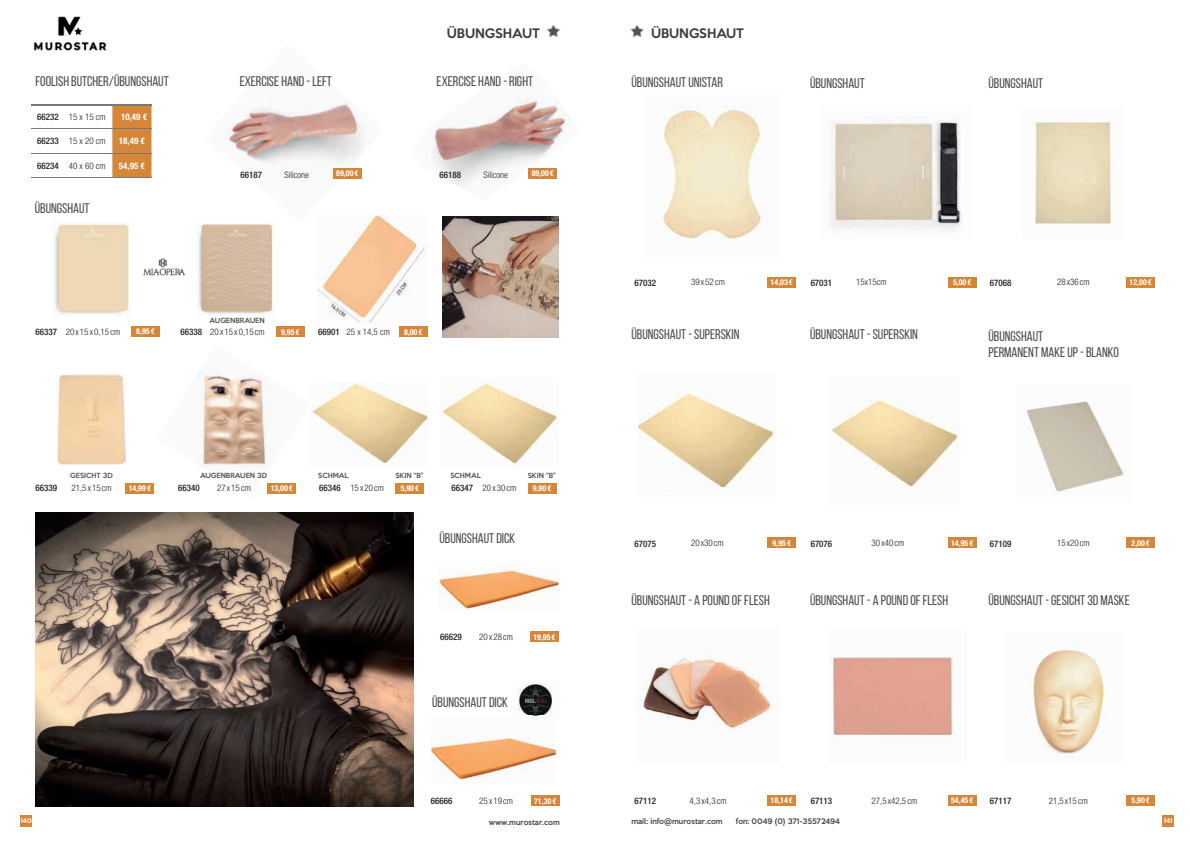
<style>
.page{position:relative;width:1191px;height:842px;background:#fff}
.page>*{position:absolute;margin:0;border:0;box-sizing:border-box;transform-origin:0 0}
.t1{font:14px/16.8px "Bebas Neue";color:#4b4c4d}
.t2{font:500 12px "Keep Calm";color:#3e3e3f}
.t3{font:300 condensed 9px "Helvetica Neue LT Std";color:#231f20}
.t4{font:500 condensed 9px "Helvetica Neue LT Std";color:#231f20}
.t5{font:700 condensed 9px "Helvetica Neue LT Pro";color:#fff}
.t6{font:700 condensed 8px "Helvetica Neue LT Pro";color:#fff}
.t7{font:500 7px "Keep Calm";color:#4b4c4d}
.t8{font:500 6.5px "Keep Calm";color:#57585a}
.t9{font:500 6px "Keep Calm";letter-spacing:-.02em;color:#fff}
.s1{font-weight:500}
</style>
<div class="page">
<div style="left:1162px;top:815px;width:12px;height:11px;background:#d58639"></div>
<div style="left:20px;top:815px;width:12px;height:11px;background:#d58639"></div>
<img style="left:33px;top:16px;width:74px;height:35px">
<img style="left:547px;top:25px;width:13px;height:13px">
<img style="left:630px;top:25px;width:14px;height:13px">
<img style="left:440px;top:564px;width:119px;height:47px">
<img style="left:226px;top:99px;width:138px;height:67px">
<img style="left:432px;top:97px;width:138px;height:91px">
<img style="left:442px;top:216px;width:116px;height:121px">
<div style="left:112px;top:106px;width:39px;height:71px;background:#d58639"></div>
<hr style="left:31px;top:128px;width:34px;height:1px;background:#76787b">
<hr style="left:65px;top:128px;width:47px;height:1px;background:#76787b">
<hr style="left:112px;top:128px;width:39px;height:1px;background:#76787b">
<hr style="left:31px;top:105px;width:34px;height:1px;background:#76787b">
<hr style="left:31px;top:177px;width:34px;height:1px;background:#76787b">
<hr style="left:31px;top:178px;width:34px;height:1px;background:#76787b">
<hr style="left:65px;top:105px;width:47px;height:1px;background:#76787b">
<hr style="left:112px;top:105px;width:39px;height:1px;background:#76787b">
<hr style="left:65px;top:177px;width:47px;height:1px;background:#76787b">
<hr style="left:65px;top:178px;width:47px;height:1px;background:#76787b">
<hr style="left:112px;top:177px;width:39px;height:1px;background:#76787b">
<hr style="left:112px;top:178px;width:39px;height:1px;background:#76787b">
<hr style="left:31px;top:153px;width:34px;height:1px;background:#76787b">
<hr style="left:65px;top:153px;width:47px;height:1px;background:#76787b">
<hr style="left:112px;top:153px;width:39px;height:1px;background:#76787b">
<img style="left:53px;top:223px;width:76px;height:92px">
<img style="left:196px;top:224px;width:77px;height:90px">
<img style="left:57px;top:374px;width:68px;height:90px">
<img style="left:196px;top:370px;width:100px;height:124px">
<img style="left:143px;top:258px;width:42px;height:17px">
<div style="left:131px;top:326px;width:29px;height:11px;background:#d58639"></div>
<div style="left:276px;top:327px;width:28px;height:10px;background:#d58639"></div>
<div style="left:125px;top:483px;width:29px;height:10px;background:#d58639"></div>
<div style="left:267px;top:483px;width:29px;height:10px;background:#d58639"></div>
<div style="left:399px;top:327px;width:28px;height:10px;background:#d58639"></div>
<div style="left:395px;top:483px;width:29px;height:10px;background:#d58639"></div>
<div style="left:333px;top:168px;width:29px;height:11px;background:#d58639"></div>
<div style="left:528px;top:168px;width:29px;height:11px;background:#d58639"></div>
<div style="left:528px;top:483px;width:28px;height:10px;background:#d58639"></div>
<img style="left:312px;top:382px;width:116px;height:82px">
<img style="left:440px;top:380px;width:117px;height:88px">
<img style="left:35px;top:512px;width:378px;height:294px">
<div style="left:530px;top:631px;width:29px;height:11px;background:#d58639"></div>
<div style="left:531px;top:795px;width:28px;height:11px;background:#d58639"></div>
<img style="left:431px;top:718px;width:125px;height:65px">
<img style="left:518px;top:683px;width:35px;height:33px">
<img style="left:317px;top:215px;width:110px;height:108px">
<div style="left:767px;top:795px;width:29px;height:11px;background:#d58639"></div>
<div style="left:767px;top:537px;width:29px;height:11px;background:#d58639"></div>
<div style="left:767px;top:277px;width:29px;height:10px;background:#d58639"></div>
<div style="left:947px;top:795px;width:29px;height:11px;background:#d58639"></div>
<div style="left:947px;top:537px;width:29px;height:11px;background:#d58639"></div>
<div style="left:947px;top:277px;width:29px;height:10px;background:#d58639"></div>
<div style="left:1126px;top:795px;width:29px;height:11px;background:#d58639"></div>
<div style="left:1126px;top:537px;width:29px;height:11px;background:#d58639"></div>
<div style="left:1126px;top:277px;width:29px;height:10px;background:#d58639"></div>
<img style="left:663px;top:106px;width:99px;height:138px">
<img style="left:638px;top:387px;width:137px;height:104px">
<img style="left:640px;top:651px;width:132px;height:80px">
<img style="left:830px;top:117px;width:132px;height:115px">
<img style="left:829px;top:400px;width:129px;height:87px">
<img style="left:830px;top:655px;width:125px;height:88px">
<img style="left:1034px;top:121px;width:79px;height:106px">
<img style="left:1026px;top:398px;width:105px;height:94px">
<img style="left:1028px;top:649px;width:77px;height:109px">
<p class="t2" style="left:447px;top:22px;width:94px">ÜBUNGSHAUT</p>
<p class="t2" style="left:651px;top:22px;width:94px">ÜBUNGSHAUT</p>
<p class="t1" style="left:36px;top:73px;width:135px">FOOLISH BUTCHER/ÜBUNGSHAUT</p>
<p class="t1" style="left:240px;top:73px;width:94px">EXERCISE HAND - LEFT</p>
<p class="t1" style="left:436px;top:73px;width:98px">EXERCISE HAND - RIGHT</p>
<p class="t3" style="left:37px;top:111px;width:70px"><span class="s1">66232</span> 15 x 15 cm</p>
<p class="t5" style="left:121px;top:111px;width:27px">10,49 €</p>
<p class="t3" style="left:37px;top:136px;width:70px"><span class="s1">66233</span> 15 x 20 cm</p>
<p class="t5" style="left:119px;top:135px;width:27px">18,49 €</p>
<p class="t3" style="left:37px;top:160px;width:70px"><span class="s1">66234</span> 40 x 60 cm</p>
<p class="t5" style="left:119px;top:160px;width:27px">54,95 €</p>
<p class="t4" style="left:240px;top:169px;width:23px">66187</p>
<p class="t4" style="left:439px;top:169px;width:23px">66188</p>
<p class="t6" style="left:336px;top:169px;width:24px">89,00 €</p>
<p class="t6" style="left:531px;top:169px;width:24px">89,00 €</p>
<p class="t3" style="left:284px;top:169px;width:26px">Silicone</p>
<p class="t3" style="left:483px;top:169px;width:26px">Silicone</p>
<p class="t1" style="left:35px;top:199px;width:56px">ÜBUNGSHAUT</p>
<p class="t1" style="left:631px;top:73px;width:93px">ÜBUNGSHAUT UNISTAR</p>
<p class="t1" style="left:810px;top:75px;width:56px">ÜBUNGSHAUT</p>
<p class="t1" style="left:988px;top:75px;width:56px">ÜBUNGSHAUT</p>
<p class="t8" style="left:209px;top:314px;width:57px">AUGENBRAUEN</p>
<p class="t3" style="left:210px;top:327px;width:56px">20 x 15 x 0,15 cm</p>
<p class="t3" style="left:66px;top:327px;width:56px">20 x 15 x 0,15 cm</p>
<p class="t6" style="left:136px;top:327px;width:20px">8,95 €</p>
<p class="t6" style="left:281px;top:327px;width:20px">9,95 €</p>
<p class="t4" style="left:36px;top:327px;width:23px">66337</p>
<p class="t4" style="left:318px;top:326px;width:23px">66901</p>
<p class="t4" style="left:180px;top:327px;width:23px">66338</p>
<p class="t3" style="left:346px;top:327px;width:45px">25 x 14,5 cm</p>
<p class="t6" style="left:404px;top:327px;width:20px">8,00 €</p>
<p class="t8" style="left:70px;top:470px;width:44px">GESICHT 3D</p>
<p class="t8" style="left:200px;top:470px;width:69px">AUGENBRAUEN 3D</p>
<p class="t3" style="left:71px;top:483px;width:42px">21,5 x 15 cm</p>
<p class="t4" style="left:36px;top:483px;width:23px">66339</p>
<p class="t4" style="left:178px;top:483px;width:23px">66340</p>
<p class="t3" style="left:217px;top:483px;width:35px">27 x 15 cm</p>
<p class="t6" style="left:129px;top:483px;width:24px">14,99 €</p>
<p class="t6" style="left:271px;top:483px;width:24px">13,00 €</p>
<p class="t8" style="left:318px;top:470px;width:32px">SCHMAL</p>
<p class="t8" style="left:395px;top:470px;width:30px">SKIN “B”</p>
<p class="t4" style="left:319px;top:483px;width:23px">66346</p>
<p class="t3" style="left:482px;top:483px;width:35px">20 x 30 cm</p>
<p class="t6" style="left:533px;top:483px;width:20px">9,90 €</p>
<p class="t8" style="left:450px;top:470px;width:32px">SCHMAL</p>
<p class="t8" style="left:527px;top:470px;width:30px">SKIN “B”</p>
<p class="t4" style="left:451px;top:483px;width:23px">66347</p>
<p class="t3" style="left:350px;top:483px;width:35px">15 x 20 cm</p>
<p class="t6" style="left:401px;top:483px;width:20px">5,90 €</p>
<p class="t1" style="left:439px;top:529px;width:77px">ÜBUNGSHAUT DICK</p>
<p class="t4" style="left:440px;top:631px;width:23px">66629</p>
<p class="t3" style="left:479px;top:631px;width:35px">20 x 28 cm</p>
<p class="t6" style="left:533px;top:632px;width:24px">19,95 €</p>
<p class="t1" style="left:432px;top:693px;width:77px">ÜBUNGSHAUT DICK</p>
<p class="t3" style="left:479px;top:796px;width:35px">25 x 19 cm</p>
<p class="t4" style="left:431px;top:796px;width:23px">66666</p>
<p class="t6" style="left:534px;top:796px;width:24px">71,30 €</p>
<p class="t3" style="left:691px;top:277px;width:35px">39 x 52 cm</p>
<p class="t6" style="left:1129px;top:277px;width:24px">12,00 €</p>
<p class="t3" style="left:856px;top:277px;width:32px">15x15cm</p>
<p class="t3" style="left:1057px;top:277px;width:34px">28 x36 cm</p>
<p class="t6" style="left:770px;top:277px;width:24px">14,03 €</p>
<p class="t6" style="left:953px;top:277px;width:20px">5,00 €</p>
<p class="t4" style="left:634px;top:278px;width:23px">67032</p>
<p class="t4" style="left:810px;top:278px;width:23px">67031</p>
<p class="t4" style="left:989px;top:278px;width:23px">67068</p>
<p class="t1" style="left:631px;top:325px;width:109px">ÜBUNGSHAUT - SUPERSKIN</p>
<p class="t1" style="left:810px;top:325px;width:109px">ÜBUNGSHAUT - SUPERSKIN</p>
<p class="t1" style="left:988px;top:327px;width:132px">ÜBUNGSHAUT<br>PERMANENT MAKE UP - BLANKO</p>
<p class="t4" style="left:634px;top:538px;width:23px">67075</p>
<p class="t3" style="left:691px;top:538px;width:34px">20 x30 cm</p>
<p class="t6" style="left:772px;top:538px;width:20px">9,95 €</p>
<p class="t4" style="left:810px;top:538px;width:23px">67076</p>
<p class="t3" style="left:871px;top:538px;width:34px">30 x40 cm</p>
<p class="t3" style="left:1057px;top:538px;width:34px">15 x20 cm</p>
<p class="t6" style="left:951px;top:538px;width:24px">14,95 €</p>
<p class="t4" style="left:989px;top:538px;width:23px">67109</p>
<p class="t6" style="left:1131px;top:538px;width:20px">2,00 €</p>
<p class="t1" style="left:631px;top:591px;width:140px">ÜBUNGSHAUT - A POUND OF FLESH</p>
<p class="t1" style="left:810px;top:591px;width:140px">ÜBUNGSHAUT - A POUND OF FLESH</p>
<p class="t1" style="left:988px;top:591px;width:143px">ÜBUNGSHAUT - GESICHT 3D MASKE</p>
<p class="t4" style="left:634px;top:796px;width:23px">67112</p>
<p class="t3" style="left:689px;top:796px;width:39px">4,3 x4,3 cm</p>
<p class="t6" style="left:770px;top:796px;width:24px">18,14 €</p>
<p class="t4" style="left:989px;top:796px;width:23px">67117</p>
<p class="t6" style="left:951px;top:796px;width:24px">54,45 €</p>
<p class="t3" style="left:871px;top:796px;width:47px">27,5 x42,5 cm</p>
<p class="t3" style="left:1048px;top:796px;width:41px">21,5 x15 cm</p>
<p class="t4" style="left:810px;top:796px;width:23px">67113</p>
<p class="t6" style="left:1131px;top:796px;width:20px">5,90 €</p>
<p class="t9" style="left:20px;top:815px;width:13px">140</p>
<p class="t7" style="left:489px;top:816px;width:72px">www.murostar.com</p>
<p class="t7" style="left:631px;top:816px;width:93px">mail: info@murostar.com</p>
<p class="t7" style="left:736px;top:816px;width:106px">fon: 0049 (0) 371-35572494</p>
<p class="t9" style="left:1163px;top:815px;width:10px">141</p>
</div>
